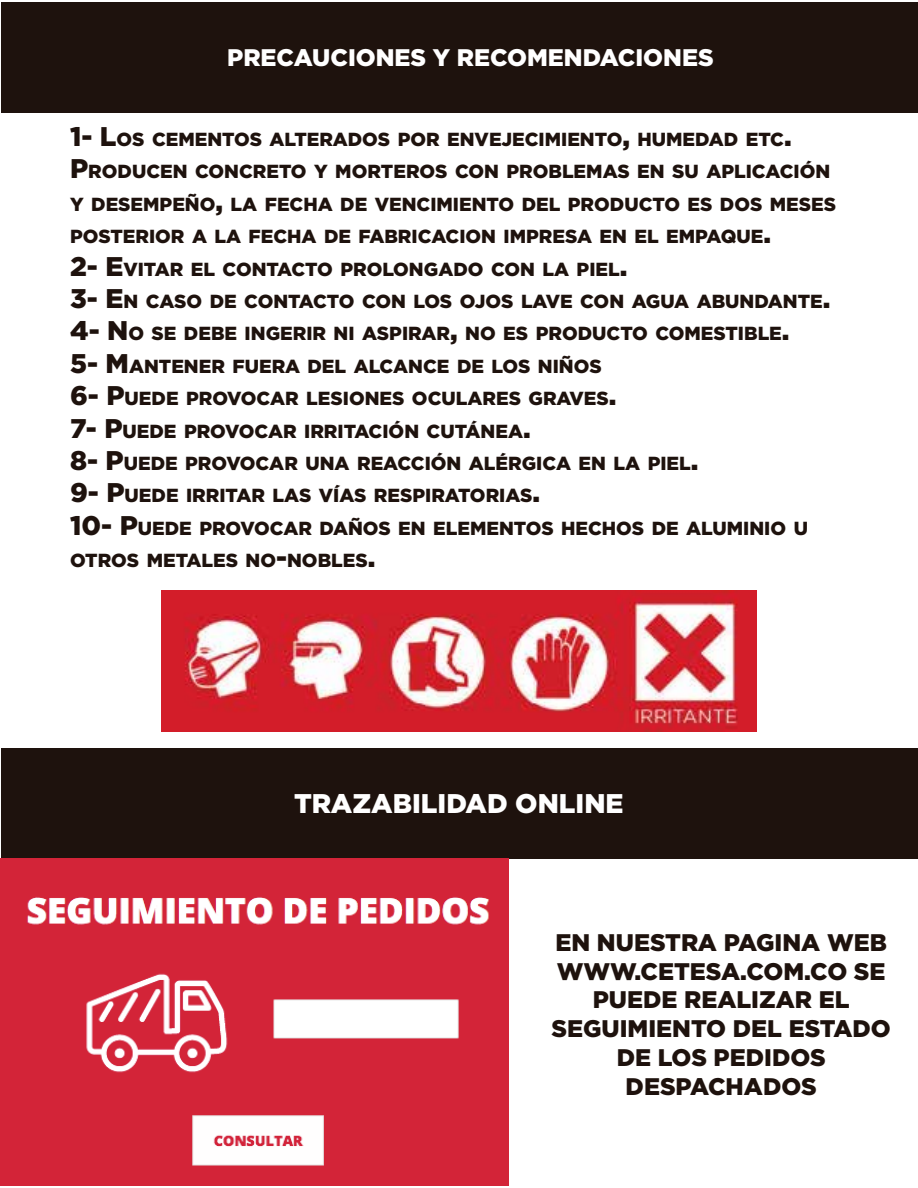
<style>
.page{position:relative;width:918px;height:1188px;background:#fff}
.page>*{position:absolute;margin:0;border:0;box-sizing:border-box;transform-origin:0 0}
.t1{font:900 27px "Gotham";color:#fff}
.t2{font:900 24px/28.8px "Gotham";color:#1e120d;text-align:center}
.t3{font:900 24px "Gotham";color:#fff}
.t4{font:900 18.9px/32.4px "Gotham";color:#1e120d}
.s1{font-size:27px}
</style>
<div class="page">
<div style="left:2px;top:2px;width:916px;height:110px;background:#1e120d"></div>
<img style="left:161px;top:591px;width:596px;height:141px">
<div style="left:1px;top:748px;width:916px;height:110px;background:#1e120d"></div>
<img style="left:1px;top:858px;width:507px;height:328px">
<p class="t3" style="left:227px;top:41px;width:488px">PRECAUCIONES Y RECOMENDACIONES</p>
<p class="t4" style="left:70px;top:123px;width:768px"><span class="s1">1- L</span>OS CEMENTOS ALTERADOS POR ENVEJECIMIENTO<span class="s1">,</span> HUMEDAD ETC<span class="s1">.<br>P</span>RODUCEN CONCRETO Y MORTEROS CON PROBLEMAS EN SU APLICACIÓN Y DESEMPEÑO<span class="s1">,</span> LA FECHA DE VENCIMIENTO DEL PRODUCTO ES DOS MESES POSTERIOR A LA FECHA DE FABRICACION IMPRESA EN EL EMPAQUE<span class="s1">.<br>2- E</span>VITAR EL CONTACTO PROLONGADO CON LA PIEL<span class="s1">.<br>3- E</span>N CASO DE CONTACTO CON LOS OJOS LAVE CON AGUA ABUNDANTE<span class="s1">.<br>4- N</span>O SE DEBE INGERIR NI ASPIRAR<span class="s1">,</span> NO ES PRODUCTO COMESTIBLE<span class="s1">.<br>5- M</span>ANTENER FUERA DEL ALCANCE DE LOS NIÑOS<br><span class="s1">6- P</span>UEDE PROVOCAR LESIONES OCULARES GRAVES<span class="s1">.<br>7- P</span>UEDE PROVOCAR IRRITACIÓN CUTÁNEA<span class="s1">.<br>8- P</span>UEDE PROVOCAR UNA REACCIÓN ALÉRGICA EN LA PIEL<span class="s1">.<br>9- P</span>UEDE IRRITAR LAS VÍAS RESPIRATORIAS<span class="s1">.<br>10- P</span>UEDE PROVOCAR DAÑOS EN ELEMENTOS HECHOS DE ALUMINIO U OTROS METALES NO<span class="s1">-</span>NOBLES<span class="s1">.</span></p>
<h1 class="t1" style="left:294px;top:784px;width:331px">TRAZABILIDAD ONLINE</h1>
<p class="t2" style="left:552px;top:928px;width:341px">EN NUESTRA PAGINA WEB<br>WWW.CETESA.COM.CO SE<br>PUEDE REALIZAR EL<br>SEGUIMIENTO DEL ESTADO<br>DE LOS PEDIDOS<br>DESPACHADOS</p>
</div>
